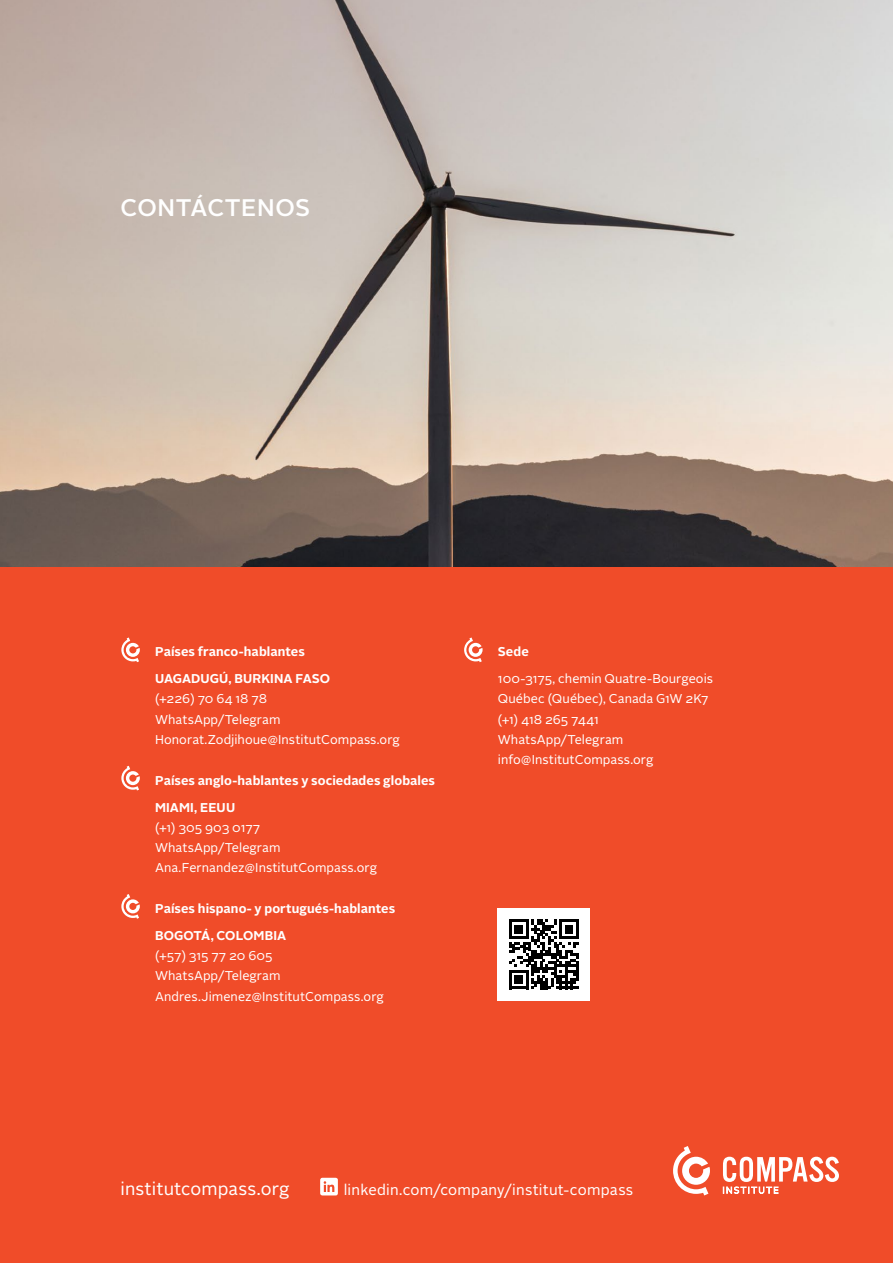
<style>
.page{position:relative;width:893px;height:1263px;background:#fff}
.page>*{position:absolute;margin:0;border:0;box-sizing:border-box;transform-origin:0 0}
.t1{font:500 24px "Alright Sans";letter-spacing:.02em;color:#fff}
.t2{font:18px "Alright Sans";letter-spacing:.005em;color:#fff}
.t3{font:15px "Alright Sans";letter-spacing:.015em;color:#fff}
.t4{font:12.75px/20.2px "Alright Sans";letter-spacing:.005em;color:#fff}
.t5{font:700 12.75px/27px "Alright Sans";letter-spacing:.005em;color:#fff}
</style>
<div class="page">
<img style="left:0;top:0;width:893px;height:567px">
<div style="left:0;top:567px;width:893px;height:696px;background:#f04c29"></div>
<svg style="left:121px;top:637px;width:19px;height:25px"></svg>
<svg style="left:121px;top:766px;width:19px;height:24px"></svg>
<svg style="left:121px;top:894px;width:19px;height:25px"></svg>
<svg style="left:464px;top:637px;width:19px;height:25px"></svg>
<div style="left:498px;top:908px;width:92px;height:92px;background:#fff"></div>
<svg style="left:509px;top:919px;width:70px;height:70px"></svg>
<svg style="left:673px;top:1146px;width:37px;height:49px"></svg>
<svg style="left:723px;top:1157px;width:116px;height:37px"></svg>
<svg style="left:320px;top:1178px;width:18px;height:17px"></svg>
<h1 class="t1" style="left:121px;top:191px;width:191px">CONTÁCTENOS</h1>
<p class="t5" style="left:155px;top:638px;width:177px">Países franco-hablantes<br>UAGADUGÚ, BURKINA FASO</p>
<p class="t4" style="left:155px;top:689px;width:246px">(+226) 70 64 18 78<br>WhatsApp/Telegram<br>Honorat.Zodjihoue@InstitutCompass.org</p>
<p class="t5" style="left:155px;top:767px;width:281px">Países anglo-hablantes y sociedades globales<br>MIAMI, EEUU</p>
<p class="t4" style="left:155px;top:817px;width:223px">(+1) 305 903 0177<br>WhatsApp/Telegram<br>Ana.Fernandez@InstitutCompass.org</p>
<p class="t5" style="left:155px;top:895px;width:242px">Países hispano- y portugués-hablantes<br>BOGOTÁ, COLOMBIA</p>
<p class="t4" style="left:155px;top:946px;width:230px">(+57) 315 77 20 605<br>WhatsApp/Telegram<br>Andres.Jimenez@InstitutCompass.org</p>
<p class="t5" style="left:498px;top:638px;width:32px">Sede</p>
<p class="t4" style="left:498px;top:669px;width:217px">100-3175, chemin Quatre-Bourgeois<br>Québec (Québec), Canada G1W 2K7 (+1) 418 265 7441<br>WhatsApp/Telegram info@InstitutCompass.org</p>
<h2 class="t2" style="left:121px;top:1177px;width:171px">institutcompass.org</h2>
<p class="t3" style="left:344px;top:1179px;width:291px">linkedin.com/company/institut-compass</p>
</div>
